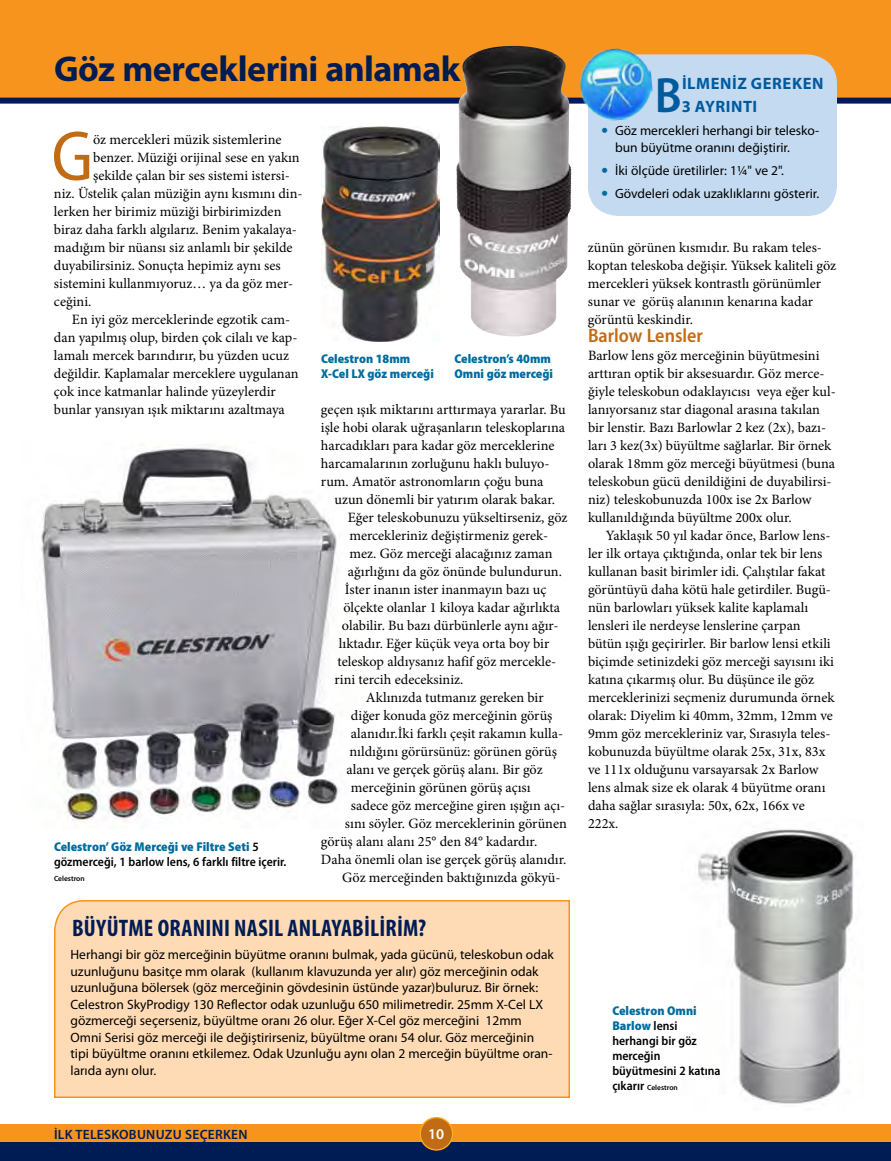
<style>
.page{position:relative;width:891px;height:1161px;background:#fff}
.page>*{position:absolute;margin:0;border:0;box-sizing:border-box;transform-origin:0 0}
.t1{font:semi-condensed 71.25px "Myriad Pro";color:#c16c15}
.t2{font:600 semi-condensed 49.95px "Myriad Pro";color:#005b9e}
.t3{font:700 36px "Myriad Pro";letter-spacing:-.02em;color:#001c54}
.t4{font:700 condensed 24px "Myriad Pro";letter-spacing:.005em;color:#001c54}
.t5{font:600 semi-condensed 19.5px "Myriad Pro";color:#c16c15}
.t6{font:700 16.5px/22.5px "Myriad Pro";letter-spacing:.035em;color:#005b9e}
.t7{font:600 15px "Myriad Pro";color:#fff}
.t8{font:14.25px/18px "Minion Pro";color:#000}
.t9{font:13.5px/16.5px "Myriad Pro";color:#000}
.t10{font:600 13.5px "Myriad Pro";letter-spacing:.02em;color:#001c54}
.t11{font:600 semi-condensed 12.75px/15px "Myriad Pro";color:#000}
.t12{font:900 semi-condensed 12.75px/15px "Myriad Pro";color:#006c9f}
.t13{font:600 7.5px "Myriad Pro";color:#000}
.s1{font-weight:900;color:#006c9f}
.s2{font-weight:900;font-size:18px;color:#006c9f}
.s3{font-stretch:semi-condensed;font-size:12.75px}
</style>
<div class="page">
<img style="left:41px;top:444px;width:297px;height:379px">
<div style="left:0;top:0;width:891px;height:101px;background:#f7941e"></div>
<div style="left:0;top:98px;width:891px;height:6px;background:#001c54"></div>
<div style="left:588px;top:54px;width:249px;height:162px;background:#c4daf1;border-radius:30px"></div>
<img style="left:578px;top:48px;width:77px;height:73px">
<img style="left:698px;top:829px;width:156px;height:275px">
<img style="left:321px;top:126px;width:118px;height:216px">
<img style="left:456px;top:46px;width:115px;height:291px">
<div style="left:0;top:1138px;width:891px;height:23px;background:#001c54"></div>
<div style="left:0;top:1124px;width:891px;height:18px;background:#f7941e"></div>
<div style="left:420px;top:1118px;width:33px;height:32px;background:#c16c15;border-radius:50%"></div>
<div style="left:420px;top:1117px;width:33px;height:34px;border:1px solid #fcaf17;border-radius:50%"></div>
<div style="left:54px;top:900px;width:516px;height:198px;background:#fedbb4"></div>
<h3 class="t3" style="left:54px;top:45px;width:408px">Göz merceklerini anlamak</h3>
<h1 class="t1" style="left:52px;top:118px;width:43px">G</h1>
<p class="t8" style="left:93px;top:131px;width:190px">öz mercekleri müzik sistemlerine</p>
<p class="t8" style="left:93px;top:149px;width:208px">benzer. Müziği orijinal sese en yakın</p>
<p class="t8" style="left:93px;top:167px;width:198px">şekilde çalan bir ses sistemi istersi-</p>
<p class="t8" style="left:54px;top:185px;width:250px">niz. Üstelik çalan müziğin aynı kısmını din-</p>
<p class="t8" style="left:54px;top:203px;width:229px">lerken her birimiz müziği birbirimizden</p>
<p class="t8" style="left:54px;top:221px;width:245px">biraz daha farklı algılarız. Benim yakalaya-</p>
<p class="t8" style="left:54px;top:239px;width:240px">madığım bir nüansı siz anlamlı bir şekilde</p>
<p class="t8" style="left:54px;top:257px;width:228px">duyabilirsiniz. Sonuçta hepimiz aynı ses</p>
<p class="t8" style="left:54px;top:275px;width:241px">sistemini kullanmıyoruz… ya da göz mer-</p>
<p class="t8" style="left:54px;top:292px;width:39px">ceğini.</p>
<p class="t8" style="left:72px;top:310px;width:220px">En iyi göz merceklerinde egzotik cam-</p>
<p class="t8" style="left:54px;top:328px;width:245px">dan yapılmış olup, birden çok cilalı ve kap-</p>
<p class="t8" style="left:54px;top:346px;width:237px">lamalı mercek barındırır, bu yüzden ucuz</p>
<p class="t8" style="left:54px;top:364px;width:246px">değildir. Kaplamalar merceklere uygulanan</p>
<p class="t8" style="left:54px;top:382px;width:223px">çok ince katmanlar halinde yüzeylerdir</p>
<p class="t8" style="left:54px;top:400px;width:232px">bunlar yansıyan ışık miktarını azaltmaya</p>
<p class="t8" style="left:321px;top:400px;width:246px">geçen ışık miktarını arttırmaya yararlar. Bu işle hobi olarak uğraşanların teleskoplarına harcadıkları para kadar göz merceklerine harcamalarının zorluğunu haklı buluyo&shy;rum. Amatör astronomların çoğu buna</p>
<p class="t8" style="left:334px;top:490px;width:222px">uzun dönemli bir yatırım olarak bakar.</p>
<p class="t8" style="left:348px;top:508px;width:221px">Eğer teleskobunuzu yükseltirseniz, göz</p>
<p class="t8" style="left:349px;top:526px;width:200px">mercekleriniz değiştirmeniz gerek-</p>
<p class="t8" style="left:349px;top:544px;width:205px">mez. Göz merceği alacağınız zaman</p>
<p class="t8" style="left:348px;top:562px;width:215px">ağırlığını da göz önünde bulundurun.</p>
<p class="t8" style="left:345px;top:580px;width:203px">İster inanın ister inanmayın bazı uç</p>
<p class="t8" style="left:343px;top:598px;width:218px">ölçekte olanlar 1 kiloya kadar ağırlıkta</p>
<p class="t8" style="left:342px;top:616px;width:218px">olabilir. Bu bazı dürbünlerle aynı ağır-</p>
<p class="t8" style="left:339px;top:634px;width:212px">lıktadır. Eğer küçük veya orta boy bir</p>
<p class="t8" style="left:337px;top:652px;width:220px">teleskop aldıysanız hafif göz mercekle-</p>
<p class="t8" style="left:334px;top:670px;width:130px">rini tercih edeceksiniz.</p>
<p class="t8" style="left:366px;top:688px;width:179px">Aklınızda tutmanız gereken bir</p>
<p class="t8" style="left:351px;top:706px;width:203px">diğer konuda göz merceğinin görüş</p>
<p class="t8" style="left:351px;top:724px;width:214px">alanıdır.İki farklı çeşit rakamın kulla-</p>
<p class="t8" style="left:349px;top:742px;width:209px">nıldığını görürsünüz: görünen görüş</p>
<p class="t8" style="left:346px;top:760px;width:198px">alanı ve gerçek görüş alanı. Bir göz</p>
<p class="t8" style="left:351px;top:778px;width:181px">merceğinin görünen görüş açısı</p>
<p class="t8" style="left:351px;top:796px;width:216px">sadece göz merceğine giren ışığın açı-</p>
<p class="t8" style="left:345px;top:814px;width:223px">sını söyler. Göz merceklerinin görünen</p>
<p class="t8" style="left:321px;top:832px;width:218px">görüş alanı alanı 25° den 84° kadardır.</p>
<p class="t8" style="left:321px;top:850px;width:247px">Daha önemli olan ise gerçek görüş alanıdır.</p>
<p class="t8" style="left:342px;top:868px;width:220px">Göz merceğinden baktığınızda gökyü-</p>
<p class="t12" style="left:321px;top:351px;width:114px">Celestron 18mm<br>X-Cel LX göz merceği</p>
<p class="t12" style="left:454px;top:351px;width:100px">Celestron’s 40mm<br>Omni göz merceği</p>
<p class="t11" style="left:54px;top:840px;width:234px"><span class="s1">Celestron’ Göz Merceği ve Filtre Seti</span> 5 gözmerceği, 1 barlow lens, 6 farklı filtre içerir.</p>
<p class="t13" style="left:54px;top:874px;width:32px">CELESTRON</p>
<h3 class="t4" style="left:72px;top:913px;width:100px">BÜYÜTME ORANINI</h3>
<h3 class="t4" style="left:234px;top:913px;width:11px">NASIL</h3>
<h3 class="t4" style="left:288px;top:913px;width:12px">ANLA</h3>
<h3 class="t4" style="left:332px;top:913px;width:96px">YAB İLİrim?</h3>
<p class="t9" style="left:71px;top:946px;width:485px">Herhangi bir göz merceğinin büyütme oranını bulmak, yada gücünü, teleskobun odak uzunluğunu basitçe mm olarak (kullanım klavuzunda yer alır) göz merceğinin odak uzunluğuna bölersek (göz merceğinin gövdesinin üstünde yazar)buluruz. Bir örnek:<br>Celestron SkyProdigy 130 Reflector odak uzunluğu 650 milimetredir. 25mm X-Cel LX gözmerceği seçerseniz, büyültme oranı 26 olur. Eğer X-Cel göz merceğini 12mm Omni Serisi göz merceği ile değiştirirseniz, büyültme oranı 54 olur. Göz merceğinin tipi büyültme oranını etkilemez. Odak Uzunluğu aynı olan 2 merceğin büyültme oran&shy;larıda aynı olur.</p>
<p class="t10" style="left:54px;top:1125px;width:195px">İLK TELESKOBUNUZU SEÇERKEN</p>
<p class="t7" style="left:428px;top:1125px;width:18px">10</p>
<h2 class="t2" style="left:655px;top:68px;width:28px">B</h2>
<p class="t6" style="left:682px;top:72px;width:143px">İlmenİz gereken<br>3 Ayrıntı</p>
<p class="t9" style="left:615px;top:122px;width:206px;text-indent:-14px"><span class="s2">•</span> Göz mercekleri herhangi bir telesko&shy;bun büyütme oranını değiştirir.</p>
<p class="t9" style="left:602px;top:162px;width:184px"><span class="s2">•</span> İki ölçüde üretilirler: 1¼" ve 2".</p>
<p class="t9" style="left:602px;top:185px;width:219px"><span class="s2">•</span> Gövdeleri odak uzaklıklarını gösterir.</p>
<p class="t8" style="left:588px;top:238px;width:250px">zünün görünen kısmıdır. Bu rakam teles&shy;koptan teleskoba değişir. Yüksek kaliteli göz mercekleri yüksek kontrastlı görünümler sunar ve görüş alanının kenarına kadar görüntü keskindir.</p>
<h3 class="t5" style="left:588px;top:325px;width:117px">Barlow Lensler</h3>
<p class="t8" style="left:588px;top:347px;width:249px">Barlow lens göz merceğinin büyütmesini arttıran optik bir aksesuardır. Göz merce&shy;ğiyle teleskobun odaklayıcısı veya eğer kul&shy;lanıyorsanız star diagonal arasına takılan bir lenstir. Bazı Barlowlar 2 kez (2x), bazı&shy;ları 3 kez(3x) büyültme sağlarlar. Bir örnek olarak 18mm göz merceği büyütmesi (buna teleskobun gücü denildiğini de duyabilirsi&shy;niz) teleskobunuzda 100x ise 2x Barlow kullanıldığında büyültme 200x olur.</p>
<p class="t8" style="left:588px;top:526px;width:248px;text-indent:18px">Yaklaşık 50 yıl kadar önce, Barlow lens&shy;ler ilk ortaya çıktığında, onlar tek bir lens kullanan basit birimler idi. Çalıştılar fakat görüntüyü daha kötü hale getirdiler. Bugü&shy;nün barlowları yüksek kalite kaplamalı lensleri ile nerdeyse lenslerine çarpan bütün ışığı geçirirler. Bir barlow lensi etkili biçimde setinizdeki göz merceği sayısını iki katına çıkarmış olur. Bu düşünce ile göz merceklerinizi seçmeniz durumunda örnek olarak: Diyelim ki 40mm, 32mm, 12mm ve 9mm göz mercekleriniz var, Sırasıyla teles&shy;kobunuzda büyültme olarak 25x, 31x, 83x ve 111x olduğunu varsayarsak 2x Barlow lens almak size ek olarak 4 büyütme oranı daha sağlar sırasıyla: 50x, 62x, 166x ve 222x.</p>
<p class="t11" style="left:612px;top:1003px;width:110px"><span class="s1">Celestron Omni<br>Barlow</span> lensi herhangi bir göz merceğin büyütmesini 2 katına</p>
<p class="t13" style="left:612px;top:1082px;width:67px"><span class="s3">çıkarır</span> CELESTRON</p>
</div>
